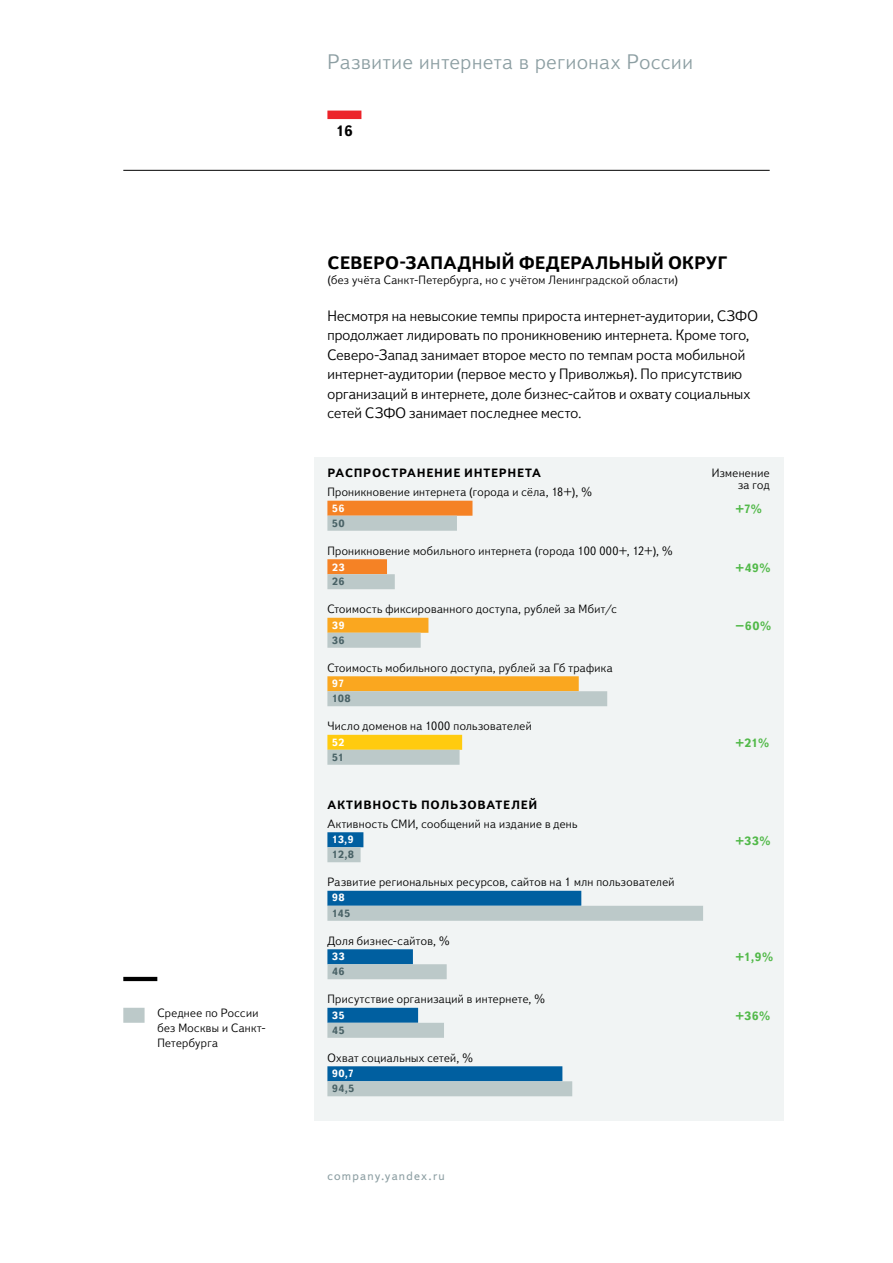
<style>
.page{position:relative;width:893px;height:1263px;background:#fff}
.page>*{position:absolute;margin:0;border:0;box-sizing:border-box;transform-origin:0 0}
.t1{font:300 21px "Textbook New";letter-spacing:.035em;color:#8d9fa3}
.t2{font:700 18px "Textbook New";color:#000}
.t3{font:300 15px/19.5px "Textbook New";letter-spacing:.01em;color:#000}
.t4{font:700 15px "Textbook New";color:#000}
.t5{font:300 12px/15px "Textbook New";letter-spacing:.03em;color:#000;text-align:right}
.t6{font:700 12px "Textbook New";letter-spacing:.065em;color:#000}
.t7{font:700 12px "Textbook New";letter-spacing:.025em;color:#52b949}
.t8{font:12px "Textbook New";letter-spacing:.1em;color:#8d9fa3}
.t9{font:700 10.5px "Textbook New";letter-spacing:.02em;color:#496266}
.t10{font:700 10.5px "Textbook New";letter-spacing:.015em;color:#fff}
</style>
<div class="page">
<div style="left:327px;top:111px;width:34px;height:8px;background:#ec2329"></div>
<hr style="left:123px;top:977px;width:34px;height:4px;background:#000">
<hr style="left:123px;top:170px;width:647px;height:1px;background:#000">
<div style="left:314px;top:457px;width:469px;height:663px;background:#f1f4f4"></div>
<div style="left:327px;top:501px;width:145px;height:15px;background:#f58225"></div>
<div style="left:327px;top:559px;width:60px;height:15px;background:#f58225"></div>
<div style="left:327px;top:618px;width:101px;height:15px;background:#faa71f"></div>
<div style="left:327px;top:676px;width:252px;height:15px;background:#faa71f"></div>
<div style="left:327px;top:735px;width:135px;height:15px;background:#ffcb0f"></div>
<div style="left:327px;top:516px;width:130px;height:15px;background:#bcc9c9"></div>
<div style="left:327px;top:574px;width:68px;height:15px;background:#bcc9c9"></div>
<div style="left:327px;top:691px;width:280px;height:15px;background:#bcc9c9"></div>
<div style="left:327px;top:750px;width:133px;height:15px;background:#bcc9c9"></div>
<div style="left:123px;top:1008px;width:22px;height:15px;background:#bcc9c9"></div>
<div style="left:327px;top:832px;width:36px;height:15px;background:#005fa0"></div>
<div style="left:327px;top:847px;width:34px;height:15px;background:#bcc9c9"></div>
<div style="left:327px;top:1008px;width:91px;height:15px;background:#005fa0"></div>
<div style="left:327px;top:1023px;width:117px;height:15px;background:#bcc9c9"></div>
<div style="left:327px;top:891px;width:254px;height:15px;background:#005fa0"></div>
<div style="left:327px;top:906px;width:376px;height:15px;background:#bcc9c9"></div>
<div style="left:327px;top:949px;width:86px;height:15px;background:#005fa0"></div>
<div style="left:327px;top:964px;width:120px;height:15px;background:#bcc9c9"></div>
<div style="left:327px;top:1066px;width:235px;height:15px;background:#005fa0"></div>
<div style="left:327px;top:1081px;width:245px;height:15px;background:#bcc9c9"></div>
<div style="left:327px;top:633px;width:94px;height:15px;background:#bcc9c9"></div>
<p class="t5" style="left:157px;top:1005px;width:110px;text-align:left">Среднее по России без Москвы и Санкт-<br>Петербурга</p>
<h1 class="t1" style="left:327px;top:49px;width:367px">Развитие интернета в регионах России</h1>
<p class="t4" style="left:336px;top:122px;width:19px">16</p>
<h2 class="t2" style="left:327px;top:252px;width:402px">Северо-Западный федеральный округ</h2>
<p class="t5" style="left:327px;top:272px;width:352px">(без учёта Санкт-Петербурга, но с учётом Ленинградской области)</p>
<p class="t3" style="left:327px;top:306px;width:432px">Несмотря на невысокие темпы прироста интернет-аудитории, СЗФО продолжает лидировать по проникновению интернета. Кроме того, Северо-Запад занимает второе место по темпам роста мобильной интернет-аудитории (первое место у Приволжья). По присутствию организаций в интернете, доле бизнес-сайтов и охвату социальных сетей СЗФО занимает последнее место.</p>
<p class="t6" style="left:327px;top:465px;width:213px">распространение интернета</p>
<p class="t5" style="left:327px;top:485px;width:266px">Проникновение интернета (города и сёла, 18+), %</p>
<p class="t10" style="left:332px;top:501px;width:14px">56</p>
<p class="t9" style="left:332px;top:516px;width:14px">50</p>
<p class="t10" style="left:332px;top:560px;width:14px">23</p>
<p class="t9" style="left:332px;top:575px;width:14px">26</p>
<p class="t10" style="left:332px;top:619px;width:14px">39</p>
<p class="t5" style="left:327px;top:543px;width:347px">Проникновение мобильного интернета (города 100 000+, 12+), %</p>
<p class="t5" style="left:327px;top:602px;width:291px">Стоимость фиксированного доступа, рублей за Мбит/с</p>
<p class="t9" style="left:332px;top:634px;width:14px">36</p>
<p class="t5" style="left:327px;top:660px;width:287px">Стоимость мобильного доступа, рублей за Гб трафика</p>
<p class="t10" style="left:332px;top:677px;width:14px">97</p>
<p class="t9" style="left:332px;top:692px;width:20px">108</p>
<p class="t10" style="left:332px;top:736px;width:14px">52</p>
<p class="t9" style="left:332px;top:751px;width:14px">51</p>
<p class="t5" style="left:327px;top:719px;width:206px">Число доменов на 1000 пользователей</p>
<p class="t6" style="left:327px;top:797px;width:211px">активность пользователей</p>
<p class="t5" style="left:327px;top:816px;width:252px">Активность СМИ, сообщений на издание в день</p>
<p class="t10" style="left:332px;top:833px;width:23px">13,9</p>
<p class="t9" style="left:332px;top:848px;width:24px">12,8</p>
<p class="t5" style="left:327px;top:875px;width:349px">Развитие региональных ресурсов, сайтов на 1 млн пользователей</p>
<p class="t10" style="left:332px;top:891px;width:14px">98</p>
<p class="t9" style="left:332px;top:907px;width:20px">145</p>
<p class="t5" style="left:327px;top:933px;width:124px">Доля бизнес-сайтов, %</p>
<p class="t10" style="left:332px;top:950px;width:14px">33</p>
<p class="t9" style="left:332px;top:965px;width:14px">46</p>
<p class="t5" style="left:327px;top:992px;width:219px">Присутствие организаций в интернете, %</p>
<p class="t10" style="left:332px;top:1008px;width:14px">35</p>
<p class="t9" style="left:332px;top:1024px;width:14px">45</p>
<p class="t5" style="left:327px;top:1050px;width:147px">Охват социальных сетей, %</p>
<p class="t10" style="left:332px;top:1067px;width:24px">90,7</p>
<p class="t9" style="left:332px;top:1082px;width:24px">94,5</p>
<p class="t8" style="left:327px;top:1168px;width:119px">company.yandex.ru</p>
<p class="t5" style="left:712px;top:467px;width:59px;line-height:12px">Изменение за год</p>
<p class="t7" style="left:736px;top:501px;width:28px">+7%</p>
<p class="t7" style="left:736px;top:560px;width:36px">+49%</p>
<p class="t7" style="left:736px;top:619px;width:37px">−60%</p>
<p class="t7" style="left:736px;top:736px;width:35px">+21%</p>
<p class="t7" style="left:736px;top:833px;width:36px">+33%</p>
<p class="t7" style="left:736px;top:949px;width:39px">+1,9%</p>
<p class="t7" style="left:736px;top:1008px;width:36px">+36%</p>
</div>
